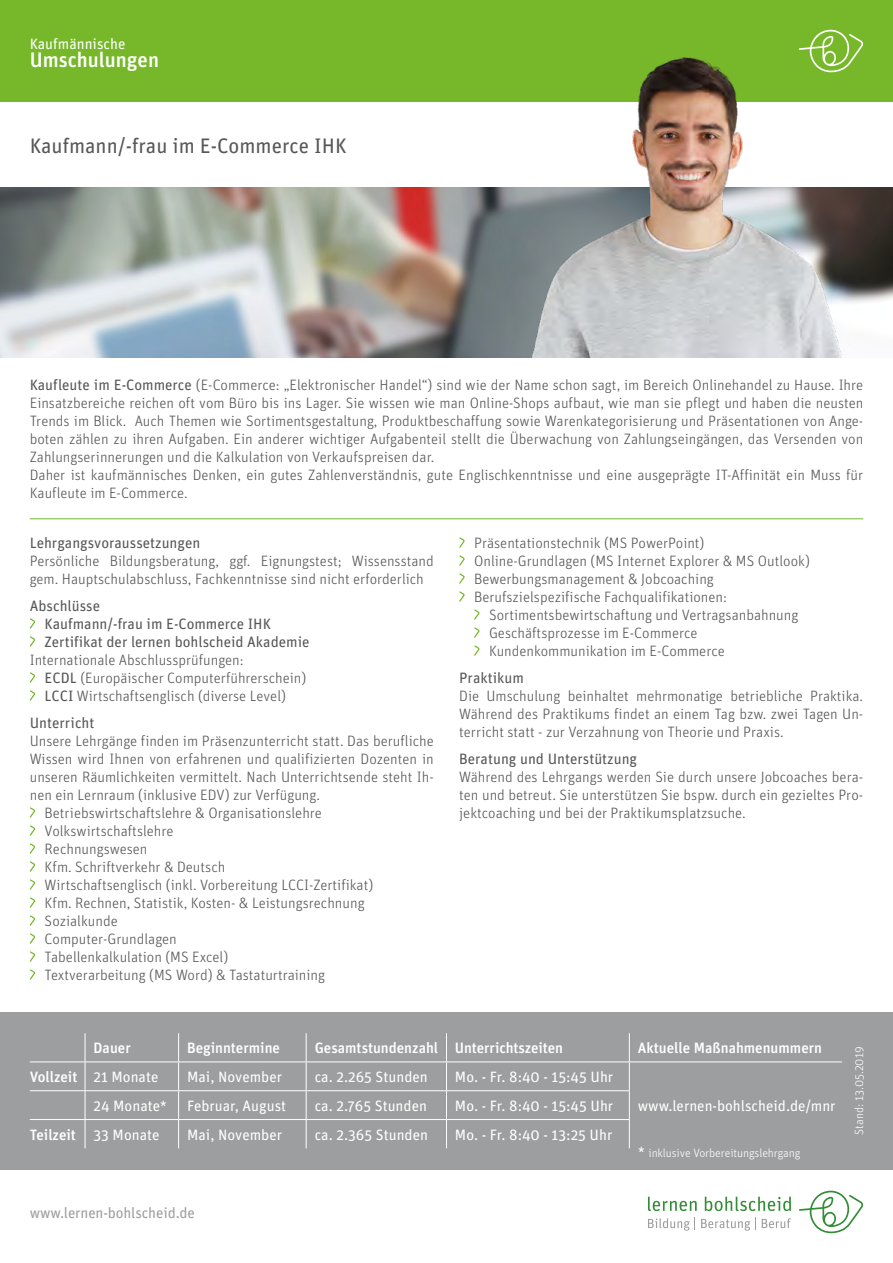
<style>
.page{position:relative;width:893px;height:1263px;background:#fff}
.page>*{position:absolute;margin:0;border:0;box-sizing:border-box;transform-origin:0 0}
.t1{font:21px "Unit";color:#575756}
.t2{font:500 21px "Unit";color:#fff}
.t3{font:300 15px/18px "Unit";color:#575756}
.t4{font:15px "Unit";color:#fff}
.t5{font:15px/18px "Unit";color:#575756}
.t6{font:500 15px "Unit";color:#fff}
.t7{font:15px "Unit";letter-spacing:-.005em;color:#9d9e9f}
.t8{font:300 12px "Unit";letter-spacing:-.005em;color:#fff}
.s1{font-weight:400}
.s2{font-weight:400;font-size:15px}
</style>
<div class="page">
<div style="left:0;top:1012px;width:893px;height:157px;background:#9d9e9f"></div>
<div style="left:0;top:0;width:893px;height:102px;background:#76b82a"></div>
<svg style="left:799px;top:30px;width:64px;height:28px"></svg>
<hr style="left:30px;top:1061px;width:55px;height:1px;background:#fff">
<hr style="left:85px;top:1061px;width:94px;height:1px;background:#fff">
<hr style="left:179px;top:1061px;width:127px;height:1px;background:#fff">
<hr style="left:306px;top:1061px;width:140px;height:1px;background:#fff">
<hr style="left:446px;top:1061px;width:183px;height:1px;background:#fff">
<hr style="left:629px;top:1061px;width:213px;height:1px;background:#fff">
<hr style="left:30px;top:1090px;width:55px;height:1px;background:#fff">
<hr style="left:85px;top:1090px;width:94px;height:1px;background:#fff">
<hr style="left:179px;top:1090px;width:127px;height:1px;background:#fff">
<hr style="left:306px;top:1090px;width:140px;height:1px;background:#fff">
<hr style="left:446px;top:1090px;width:184px;height:1px;background:#fff">
<hr style="left:30px;top:1119px;width:55px;height:1px;background:#fff">
<hr style="left:85px;top:1119px;width:94px;height:1px;background:#fff">
<svg style="left:85px;top:1033px;width:1px;height:115px"></svg>
<hr style="left:179px;top:1119px;width:127px;height:1px;background:#fff">
<svg style="left:178px;top:1033px;width:1px;height:115px"></svg>
<hr style="left:306px;top:1119px;width:140px;height:1px;background:#fff">
<svg style="left:306px;top:1033px;width:1px;height:115px"></svg>
<hr style="left:446px;top:1119px;width:184px;height:1px;background:#fff">
<svg style="left:446px;top:1033px;width:1px;height:115px"></svg>
<svg style="left:629px;top:1033px;width:1px;height:115px"></svg>
<svg style="left:648px;top:1197px;width:49px;height:14px"></svg>
<svg style="left:648px;top:1218px;width:47px;height:13px"></svg>
<svg style="left:701px;top:1218px;width:55px;height:13px"></svg>
<svg style="left:762px;top:1218px;width:29px;height:10px"></svg>
<svg style="left:705px;top:1197px;width:86px;height:14px"></svg>
<svg style="left:799px;top:1191px;width:64px;height:42px"></svg>
<img style="left:0;top:187px;width:893px;height:170px">
<svg style="left:30px;top:618px;width:5px;height:11px"></svg>
<svg style="left:30px;top:636px;width:5px;height:11px"></svg>
<svg style="left:30px;top:672px;width:5px;height:11px"></svg>
<svg style="left:30px;top:690px;width:5px;height:11px"></svg>
<svg style="left:30px;top:807px;width:5px;height:11px"></svg>
<svg style="left:30px;top:825px;width:5px;height:11px"></svg>
<svg style="left:30px;top:843px;width:5px;height:11px"></svg>
<svg style="left:30px;top:861px;width:5px;height:11px"></svg>
<svg style="left:30px;top:879px;width:5px;height:11px"></svg>
<svg style="left:30px;top:897px;width:5px;height:11px"></svg>
<svg style="left:30px;top:915px;width:5px;height:11px"></svg>
<svg style="left:30px;top:933px;width:5px;height:11px"></svg>
<svg style="left:30px;top:951px;width:5px;height:11px"></svg>
<svg style="left:30px;top:969px;width:5px;height:11px"></svg>
<svg style="left:459px;top:537px;width:6px;height:11px"></svg>
<svg style="left:459px;top:555px;width:6px;height:11px"></svg>
<svg style="left:459px;top:573px;width:6px;height:11px"></svg>
<svg style="left:459px;top:591px;width:6px;height:11px"></svg>
<svg style="left:474px;top:609px;width:5px;height:11px"></svg>
<svg style="left:474px;top:627px;width:5px;height:11px"></svg>
<svg style="left:474px;top:645px;width:5px;height:11px"></svg>
<hr style="left:30px;top:518px;width:833px;height:1px;background:#76b82a">
<img style="left:517px;top:51px;width:337px;height:306px">
<p class="t4" style="left:30px;top:35px;width:97px">Kaufmännische</p>
<h1 class="t2" style="left:30px;top:47px;width:131px">Umschulungen</h1>
<h1 class="t1" style="left:30px;top:133px;width:318px">Kaufmann/-frau im E-Commerce IHK</h1>
<p class="t3" style="left:30px;top:376px;width:835px"><span class="s1">Kaufleute im E-Commerce</span> (E-Commerce: „Elektronischer Handel“) sind wie der Name schon sagt, im Bereich Onlinehandel zu Hause. Ihre Einsatzbereiche reichen oft vom Büro bis ins Lager. Sie wissen wie man Online-Shops aufbaut, wie man sie pflegt und haben die neusten Trends im Blick. Auch Themen wie Sortimentsgestaltung, Produktbeschaffung sowie Warenkategorisierung und Präsentationen von Ange&shy;boten zählen zu ihren Aufgaben. Ein anderer wichtiger Aufgabenteil stellt die Überwachung von Zahlungseingängen, das Versenden von Zahlungserinnerungen und die Kalkulation von Verkaufspreisen dar.<br>Daher ist kaufmännisches Denken, ein gutes Zahlenverständnis, gute Englischkenntnisse und eine ausgeprägte IT-Affinität ein Muss für Kaufleute im E-Commerce.</p>
<p class="t5" style="left:30px;top:533px;width:172px">Lehrgangsvoraussetzungen</p>
<p class="t3" style="left:30px;top:551px;width:405px">Persönliche Bildungsberatung, ggf. Eignungstest; Wissensstand gem. Hauptschulabschluss, Fachkenntnisse sind nicht erforderlich</p>
<p class="t5" style="left:45px;top:596px;width:266px;text-indent:-15px">Abschlüsse<br>Kaufmann/-frau im E-Commerce IHK<br>Zertifikat der lernen bohlscheid Akademie</p>
<p class="t3" style="left:45px;top:650px;width:263px;text-indent:-15px">Internationale Abschlussprüfungen:<br><span class="s1">ECDL</span> (Europäischer Computerführerschein)<br><span class="s1">LCCI</span> Wirtschaftsenglisch (diverse Level)</p>
<p class="t5" style="left:30px;top:713px;width:66px">Unterricht</p>
<p class="t3" style="left:30px;top:731px;width:405px">Unsere Lehrgänge finden im Präsenzunterricht statt. Das berufliche</p>
<p class="t3" style="left:30px;top:749px;width:405px">Wissen wird Ihnen von erfahrenen und qualifizierten Dozenten in</p>
<p class="t3" style="left:30px;top:767px;width:405px">unseren Räumlichkeiten vermittelt. Nach Unterrichtsende steht Ih-</p>
<p class="t3" style="left:30px;top:785px;width:292px">nen ein Lernraum (inklusive EDV) zur Verfügung.</p>
<p class="t3" style="left:45px;top:803px;width:279px">Betriebswirtschaftslehre &amp; Organisationslehre</p>
<p class="t3" style="left:45px;top:821px;width:130px">Volkswirtschaftslehre</p>
<p class="t3" style="left:45px;top:839px;width:104px">Rechnungswesen</p>
<p class="t3" style="left:45px;top:857px;width:182px">Kfm. Schriftverkehr &amp; Deutsch</p>
<p class="t3" style="left:45px;top:875px;width:330px">Wirtschaftsenglisch (inkl. Vorbereitung LCCI-Zertifikat)</p>
<p class="t3" style="left:45px;top:893px;width:321px">Kfm. Rechnen, Statistik, Kosten- &amp; Leistungsrechnung</p>
<p class="t3" style="left:45px;top:911px;width:75px">Sozialkunde</p>
<p class="t3" style="left:45px;top:929px;width:134px">Computer-Grundlagen</p>
<p class="t3" style="left:45px;top:947px;width:185px">Tabellenkalkulation (MS Excel)</p>
<p class="t3" style="left:45px;top:965px;width:282px">Textverarbeitung (MS Word) &amp; Tastaturtraining</p>
<p class="t3" style="left:474px;top:533px;width:337px">Präsentationstechnik (MS PowerPoint)<br>Online-Grundlagen (MS Internet Explorer &amp; MS Outlook)<br>Bewerbungsmanagement &amp; Jobcoaching Berufszielspezifische Fachqualifikationen:</p>
<p class="t3" style="left:489px;top:605px;width:311px">Sortimentsbewirtschaftung und Vertragsanbahnung<br>Geschäftsprozesse im E-Commerce<br>Kundenkommunikation im E-Commerce</p>
<p class="t5" style="left:459px;top:668px;width:66px">Praktikum</p>
<p class="t3" style="left:459px;top:686px;width:405px;text-align:justify">Die Umschulung beinhaltet mehrmonatige betriebliche Praktika.<br>Während des Praktikums findet an einem Tag bzw. zwei Tagen Un&shy;terricht statt - zur Verzahnung von Theorie und Praxis.</p>
<p class="t5" style="left:459px;top:749px;width:179px">Beratung und Unterstützung</p>
<p class="t3" style="left:459px;top:767px;width:405px;text-align:justify">Während des Lehrgangs werden Sie durch unsere Jobcoaches bera&shy;ten und betreut. Sie unterstützen Sie bspw. durch ein gezieltes Pro&shy;jektcoaching und bei der Praktikumsplatzsuche.</p>
<p class="t6" style="left:94px;top:1039px;width:39px">Dauer</p>
<p class="t6" style="left:187px;top:1039px;width:94px">Beginntermine</p>
<p class="t6" style="left:315px;top:1039px;width:250px">Gesamtstundenzahl Unterrichtszeiten</p>
<p class="t6" style="left:638px;top:1039px;width:186px">Aktuelle Maßnahmenummern</p>
<p class="t6" style="left:30px;top:1068px;width:130px">Vollzeit <span class="s1">21 Monate</span></p>
<p class="t4" style="left:187px;top:1068px;width:97px">Mai, November</p>
<p class="t4" style="left:315px;top:1068px;width:115px">ca. 2.265 Stunden</p>
<p class="t4" style="left:455px;top:1068px;width:160px">Mo. - Fr. 8:40 - 15:45 Uhr</p>
<p class="t4" style="left:94px;top:1097px;width:75px">24 Monate*</p>
<p class="t4" style="left:187px;top:1097px;width:101px">Februar, August</p>
<p class="t4" style="left:315px;top:1097px;width:114px">ca. 2.765 Stunden</p>
<p class="t4" style="left:455px;top:1097px;width:160px">Mo. - Fr. 8:40 - 15:45 Uhr</p>
<p class="t4" style="left:638px;top:1097px;width:199px">www.lernen-bohlscheid.de/mnr</p>
<p class="t6" style="left:30px;top:1125px;width:131px">Teilzeit <span class="s1">33 Monate</span></p>
<p class="t4" style="left:187px;top:1126px;width:97px">Mai, November</p>
<p class="t4" style="left:315px;top:1126px;width:115px">ca. 2.365 Stunden</p>
<p class="t4" style="left:455px;top:1126px;width:159px">Mo. - Fr. 8:40 - 13:25 Uhr</p>
<p class="t8" style="left:638px;top:1146px;width:164px"><span class="s2">*</span> inklusive Vorbereitungslehrgang</p>
<p class="t7" style="left:30px;top:1204px;width:167px">www.lernen-bohlscheid.de</p>
<p class="t8" style="left:852px;top:1135px;width:90px;rotate:-90deg">Stand: 13.05.2019</p>
</div>
